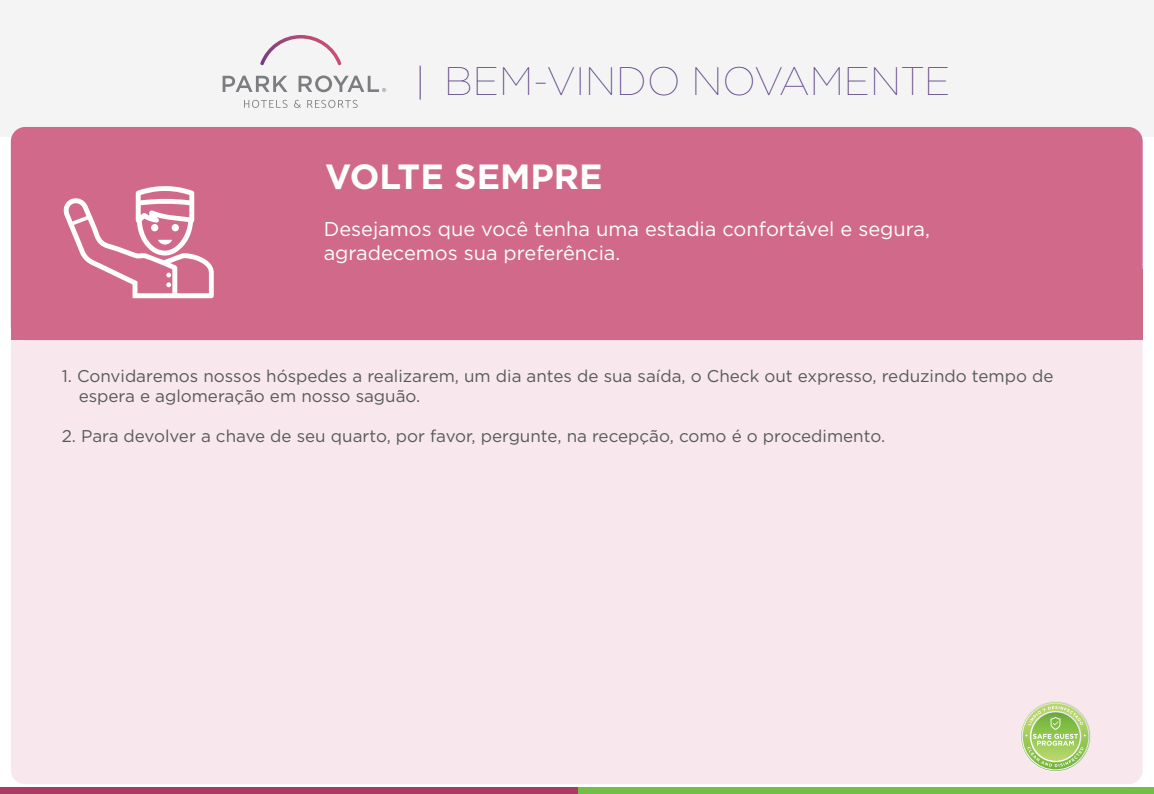
<style>
.page{position:relative;width:1154px;height:794px;background:#fff}
.page>*{position:absolute;margin:0;border:0;box-sizing:border-box;transform-origin:0 0}
.t1{font:100 39.7px "Gotham";color:#573c81}
.t2{font:700 35px "Gotham";color:#fff}
.t3{font:20px/24px "Gotham";color:#fff}
.t4{font:17px/20px "Gotham";color:#58595b}
</style>
<div class="page">
<div style="left:0;top:0;width:1153px;height:136px;background:#f4f4f4"></div>
<div style="left:577px;top:788px;width:576px;height:6px;background:#73be44"></div>
<div style="left:0;top:788px;width:577px;height:6px;background:#ac3964"></div>
<div style="left:11px;top:127px;width:1131px;height:213px;background:#d1698b;border-radius:14px"></div>
<div style="left:11px;top:289px;width:1131px;height:495px;background:#f8e8ed;border-radius:14px"></div>
<div style="left:11px;top:269px;width:1131px;height:71px;background:#d1698b"></div>
<svg style="left:63px;top:186px;width:151px;height:112px"></svg>
<svg style="left:294px;top:100px;width:7px;height:8px"></svg>
<svg style="left:307px;top:100px;width:50px;height:8px"></svg>
<svg style="left:244px;top:100px;width:43px;height:8px"></svg>
<svg style="left:222px;top:76px;width:65px;height:16px"></svg>
<svg style="left:260px;top:35px;width:81px;height:30px"></svg>
<svg style="left:298px;top:75px;width:88px;height:17px"></svg>
<hr style="left:419px;top:66px;width:1px;height:34px;background:#573c81">
<svg style="left:1021px;top:702px;width:69px;height:69px"></svg>
<h1 class="t1" style="left:444px;top:57px;width:508px">BEM-VINDO NOVAMENTE</h1>
<h2 class="t2" style="left:325px;top:154px;width:279px">VOLTE SEMPRE</h2>
<p class="t3" style="left:324px;top:216px;width:607px">Desejamos que você tenha uma estadia confortável e segura, agradecemos sua preferência.</p>
<p class="t4" style="left:79px;top:366px;width:976px;text-indent:-17px">1. Convidaremos nossos hóspedes a realizarem, um dia antes de sua saída, o Check out expresso, reduzindo tempo de espera e aglomeração em nosso saguão.</p>
<p class="t4" style="left:62px;top:426px;width:825px">2. Para devolver a chave de seu quarto, por favor, pergunte, na recepção, como é o procedimento.</p>
</div>
